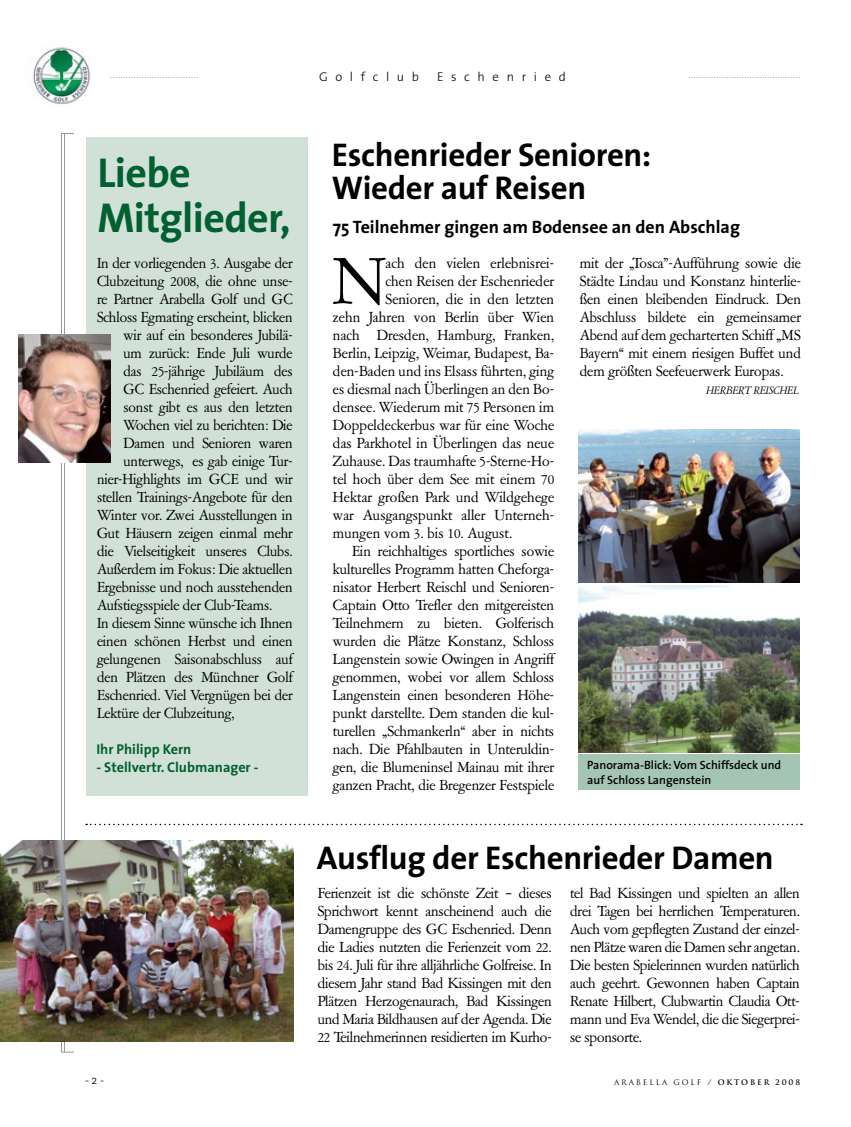
<style>
.page{position:relative;width:851px;height:1127px;background:#fff}
.page>*{position:absolute;margin:0;border:0;box-sizing:border-box;transform-origin:0 0}
.t1{font:64.65px "GA15";color:#000}
.t2{font:700 42px/45px "The Sans";letter-spacing:-.015em;color:#006030}
.t3{font:700 33px/33px "The Sans";letter-spacing:-.01em;color:#000}
.t4{font:700 18px "The Sans";color:#000}
.t5{font:14.25px/18px "GA15";color:#000;text-align:justify}
.t6{font:700 14.25px "The Sans";color:#006030}
.t7{font:300 12.75px "The Sans";letter-spacing:.6em;color:#000}
.t8{font:600 12px/15px "The Sans";color:#000}
.t9{font:300 12px "The Serif";color:#000}
.t10{font:italic 10.5px "GA15 Eastern Europe";color:#000}
.t11{font:7.5px "Trajan";letter-spacing:.25em;color:#000}
.t12{font:6px "Trajan";color:#000}
.s1{font-weight:700}
</style>
<div class="page">
<hr style="left:64px;top:134px;width:1px;height:918px;background:#959799">
<hr style="left:61px;top:134px;width:1px;height:918px;background:#959799">
<svg style="left:61px;top:133px;width:13px;height:1px"></svg>
<svg style="left:61px;top:1052px;width:13px;height:1px"></svg>
<img style="left:33px;top:47px;width:58px;height:58px">
<div style="left:86px;top:137px;width:221px;height:658px;background:#d2e1d8"></div>
<img style="left:18px;top:334px;width:93px;height:128px">
<svg style="left:86px;top:824px;width:715px;height:1px"></svg>
<img style="left:0;top:840px;width:293px;height:202px">
<img style="left:578px;top:429px;width:221px;height:154px">
<img style="left:578px;top:585px;width:221px;height:168px">
<div style="left:578px;top:755px;width:221px;height:35px;background:#a5c5b4"></div>
<p class="t12" style="left:110px;top:72px;width:89px">. . . . . . . . . . . . . . . . . . . . . . . . . . . . . . . . . .</p>
<p class="t7" style="left:319px;top:66px;width:101px">Golfclub</p>
<p class="t7" style="left:437px;top:66px;width:130px">Eschenried</p>
<p class="t12" style="left:688px;top:72px;width:113px">. . . . . . . . . . . . . . . . . . . . . . . . . . . . . . . . . . . . . . . . . . . .</p>
<h2 class="t2" style="left:97px;top:150px;width:195px">Liebe<br>Mitglieder,</h2>
<p class="t5" style="left:97px;top:254px;width:197px">In der vorliegenden 3. Ausgabe der</p>
<p class="t5" style="left:97px;top:272px;width:197px">Clubzeitung 2008, die ohne unse-</p>
<p class="t5" style="left:97px;top:290px;width:197px">re Partner Arabella Golf und GC</p>
<p class="t5" style="left:97px;top:308px;width:197px">Schloss Egmating erscheint, blicken</p>
<p class="t5" style="left:123px;top:326px;width:171px">wir auf ein besonderes Jubilä-</p>
<p class="t5" style="left:123px;top:344px;width:171px">um zurück: Ende Juli wurde</p>
<p class="t5" style="left:123px;top:362px;width:171px">das 25-jährige Jubiläum des</p>
<p class="t5" style="left:123px;top:380px;width:171px">GC Eschenried gefeiert. Auch</p>
<p class="t5" style="left:123px;top:398px;width:171px">sonst gibt es aus den letzten</p>
<p class="t5" style="left:123px;top:416px;width:171px">Wochen viel zu berichten: Die</p>
<p class="t5" style="left:123px;top:434px;width:171px">Damen und Senioren waren</p>
<p class="t5" style="left:123px;top:452px;width:171px">unterwegs, es gab einige Tur-</p>
<p class="t5" style="left:97px;top:470px;width:197px">nier-Highlights im GCE und wir</p>
<p class="t5" style="left:97px;top:488px;width:197px">stellen Trainings-Angebote für den</p>
<p class="t5" style="left:97px;top:506px;width:197px">Winter vor. Zwei Ausstellungen in</p>
<p class="t5" style="left:97px;top:524px;width:197px">Gut Häusern zeigen einmal mehr</p>
<p class="t5" style="left:97px;top:542px;width:197px">die Vielseitigkeit unseres Clubs.</p>
<p class="t5" style="left:97px;top:560px;width:197px">Außerdem im Fokus: Die aktuellen</p>
<p class="t5" style="left:97px;top:578px;width:197px">Ergebnisse und noch ausstehenden</p>
<p class="t5" style="left:97px;top:596px;width:177px">Aufstiegsspiele der Club-Teams.</p>
<p class="t5" style="left:97px;top:614px;width:197px">In diesem Sinne wünsche ich Ihnen</p>
<p class="t5" style="left:97px;top:632px;width:197px">einen schönen Herbst und einen</p>
<p class="t5" style="left:97px;top:650px;width:197px">gelungenen Saisonabschluss auf</p>
<p class="t5" style="left:97px;top:668px;width:197px">den Plätzen des Münchner Golf</p>
<p class="t5" style="left:97px;top:686px;width:197px">Eschenried. Viel Vergnügen bei der</p>
<p class="t5" style="left:97px;top:704px;width:139px">Lektüre der Clubzeitung,</p>
<p class="t6" style="left:96px;top:737px;width:96px">Ihr Philipp Kern</p>
<p class="t6" style="left:96px;top:755px;width:164px">- Stellvertr. Clubmanager -</p>
<p class="t9" style="left:85px;top:1070px;width:20px">- 2 -</p>
<h3 class="t3" style="left:332px;top:137px;width:321px">Eschenrieder Senioren:<br>Wieder auf Reisen</h3>
<p class="t4" style="left:333px;top:212px;width:408px">75 Teilnehmer gingen am Bodensee an den Abschlag</p>
<h1 class="t1" style="left:333px;top:243px;width:53px">N</h1>
<p class="t5" style="left:385px;top:254px;width:170px">ach den vielen erlebnisrei-</p>
<p class="t5" style="left:385px;top:272px;width:170px">chen Reisen der Eschenrieder</p>
<p class="t5" style="left:385px;top:290px;width:170px">Senioren, die in den letzten</p>
<p class="t5" style="left:333px;top:308px;width:223px">zehn Jahren von Berlin über Wien</p>
<p class="t5" style="left:333px;top:326px;width:223px">nach Dresden, Hamburg, Franken,</p>
<p class="t5" style="left:333px;top:344px;width:223px">Berlin, Leipzig, Weimar, Budapest, Ba-</p>
<p class="t5" style="left:333px;top:362px;width:223px">den-Baden und ins Elsass führten, ging</p>
<p class="t5" style="left:333px;top:380px;width:223px">es diesmal nach Überlingen an den Bo-</p>
<p class="t5" style="left:333px;top:398px;width:223px">densee. Wiederum mit 75 Personen im</p>
<p class="t5" style="left:333px;top:416px;width:223px">Doppeldeckerbus war für eine Woche</p>
<p class="t5" style="left:333px;top:434px;width:223px">das Parkhotel in Überlingen das neue</p>
<p class="t5" style="left:333px;top:452px;width:223px">Zuhause. Das traumhafte 5-Sterne-Ho-</p>
<p class="t5" style="left:333px;top:470px;width:223px">tel hoch über dem See mit einem 70</p>
<p class="t5" style="left:333px;top:488px;width:223px">Hektar großen Park und Wildgehege</p>
<p class="t5" style="left:333px;top:506px;width:223px">war Ausgangspunkt aller Unterneh-</p>
<p class="t5" style="left:333px;top:524px;width:181px">mungen vom 3. bis 10. August.</p>
<p class="t5" style="left:352px;top:542px;width:203px">Ein reichhaltiges sportliches sowie</p>
<p class="t5" style="left:333px;top:560px;width:223px">kulturelles Programm hatten Cheforga-</p>
<p class="t5" style="left:333px;top:578px;width:223px">nisator Herbert Reischl und Senioren-</p>
<p class="t5" style="left:333px;top:596px;width:223px">Captain Otto Trefler den mitgereisten</p>
<p class="t5" style="left:333px;top:614px;width:223px">Teilnehmern zu bieten. Golferisch</p>
<p class="t5" style="left:333px;top:632px;width:223px">wurden die Plätze Konstanz, Schloss</p>
<p class="t5" style="left:333px;top:650px;width:223px">Langenstein sowie Owingen in Angriff</p>
<p class="t5" style="left:333px;top:668px;width:223px">genommen, wobei vor allem Schloss</p>
<p class="t5" style="left:333px;top:686px;width:223px">Langenstein einen besonderen Höhe-</p>
<p class="t5" style="left:333px;top:704px;width:223px">punkt darstellte. Dem standen die kul-</p>
<p class="t5" style="left:333px;top:722px;width:223px">turellen „Schmankerln“ aber in nichts</p>
<p class="t5" style="left:333px;top:740px;width:223px">nach. Die Pfahlbauten in Unteruldin-</p>
<p class="t5" style="left:333px;top:758px;width:223px">gen, die Blumeninsel Mainau mit ihrer</p>
<p class="t5" style="left:333px;top:776px;width:223px">ganzen Pracht, die Bregenzer Festspiele</p>
<p class="t5" style="left:579px;top:254px;width:223px">mit der „Tosca"-Aufführung sowie die Städte Lindau und Konstanz hinterlie&shy;ßen einen bleibenden Eindruck. Den Abschluss bildete ein gemeinsamer Abend auf dem gecharterten Schiff „MS Bayern“ mit einem riesigen Buffet und dem größten Seefeuerwerk Europas.</p>
<p class="t10" style="left:706px;top:384px;width:94px">HERBERT REISCHEL</p>
<p class="t8" style="left:587px;top:757px;width:195px">Panorama-Blick: Vom Schiffsdeck und auf Schloss Langenstein</p>
<h3 class="t3" style="left:317px;top:840px;width:458px">Ausflug der Eschenrieder Damen</h3>
<p class="t5" style="left:317px;top:884px;width:235px">Ferienzeit ist die schönste Zeit – dieses Sprichwort kennt anscheinend auch die Damengruppe des GC Eschenried. Denn die Ladies nutzten die Ferienzeit vom 22. bis 24. Juli für ihre alljährliche Golfreise. In diesem Jahr stand Bad Kissingen mit den Plätzen Herzogenaurach, Bad Kissingen und Maria Bildhausen auf der Agenda. Die 22 Teilnehmerinnen residierten im Kurho-</p>
<p class="t5" style="left:570px;top:884px;width:231px">tel Bad Kissingen und spielten an allen drei Tagen bei herrlichen Temperaturen.<br>Auch vom gepflegten Zustand der einzel&shy;nen Plätze waren die Damen sehr angetan.<br>Die besten Spielerinnen wurden natürlich auch geehrt. Gewonnen haben Captain Renate Hilbert, Clubwartin Claudia Ott&shy;mann und Eva Wendel, die die Siegerprei&shy;se sponsorte.</p>
<p class="t11" style="left:614px;top:1077px;width:187px">ARABELLA GOLF / <span class="s1">OKTOBER 2008</span></p>
</div>
